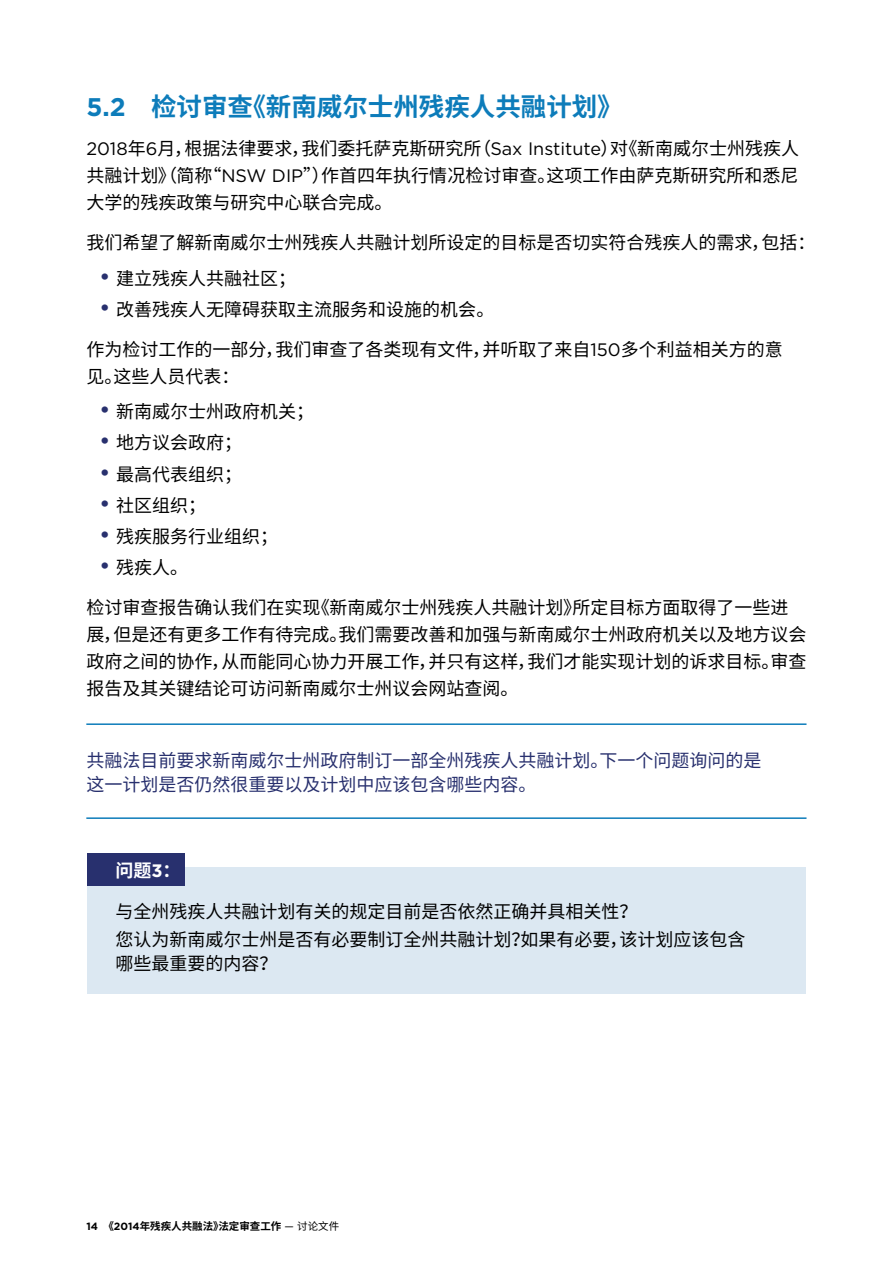
<style>
.page{position:relative;width:893px;height:1263px;background:#fff}
.page>*{position:absolute;margin:0;border:0;box-sizing:border-box;transform-origin:0 0}
.t1{font:700 25.5px "Noto Sans CJ Ksc";color:#0d7cba}
.t2{font:18px/27px "Noto Sans CJ Ksc";color:#000}
.t3{font:18px/24px "Noto Sans CJ Ksc";color:#28306e}
.t4{font:700 18px "Noto Sans CJ Ksc";color:#fff}
.t5{font:700 10.5px "Noto Sans CJ Ksc";color:#000}
.s1{font-family:"Gotham HTF"}
.s2{font-family:"Gotham HTF";font-size:24px;color:#28306e}
.s3{font-family:"Gotham HTF";font-weight:400}
.s4{font-weight:400}
</style>
<div class="page">
<hr style="left:86px;top:817px;width:720px;height:2px;background:#0d7cba">
<hr style="left:86px;top:723px;width:720px;height:2px;background:#0d7cba">
<div style="left:87px;top:868px;width:719px;height:126px;background:#dce8f2"></div>
<div style="left:87px;top:854px;width:98px;height:32px;background:#28306e"></div>
<h2 class="t1" style="left:86px;top:92px;width:538px"><span class="s1">5.2</span> 检讨审查《新南威尔士州残疾人共融计划》</h2>
<p class="t2" style="left:86px;top:136px;width:714px;text-align:justify"><span class="s1">2018</span>年<span class="s1">6</span>月，根据法律要求，我们委托萨克斯研究所（<span class="s1">Sax Institute</span>）对《新南威尔士州残疾人共融计划》（简称“<span class="s1">NSW DIP</span>”）作首四年执行情况检讨审查。这项工作由萨克斯研究所和悉尼大学的残疾政策与研究中心联合完成。</p>
<p class="t2" style="left:86px;top:229px;width:730px">我们希望了解新南威尔士州残疾人共融计划所设定的目标是否切实符合残疾人的需求，包括：</p>
<p class="t2" style="left:99px;top:265px;width:199px"><span class="s2">•</span> 建立残疾人共融社区；</p>
<p class="t2" style="left:99px;top:296px;width:397px"><span class="s2">•</span> 改善残疾人无障碍获取主流服务和设施的机会。</p>
<p class="t2" style="left:86px;top:336px;width:698px">作为检讨工作的一部分，我们审查了各类现有文件，并听取了来自<span class="s1">150</span>多个利益相关方的意见。这些人员代表：</p>
<p class="t2" style="left:99px;top:398px;width:217px"><span class="s2">•</span> 新南威尔士州政府机关；</p>
<p class="t2" style="left:99px;top:430px;width:145px"><span class="s2">•</span> 地方议会政府；</p>
<p class="t2" style="left:99px;top:461px;width:145px"><span class="s2">•</span> 最高代表组织；</p>
<p class="t2" style="left:99px;top:492px;width:109px"><span class="s2">•</span> 社区组织；</p>
<p class="t2" style="left:99px;top:523px;width:181px"><span class="s2">•</span> 残疾服务行业组织；</p>
<p class="t2" style="left:99px;top:555px;width:91px"><span class="s2">•</span> 残疾人。</p>
<p class="t2" style="left:86px;top:594px;width:721px">检讨审查报告确认我们在实现《新南威尔士州残疾人共融计划》所定目标方面取得了一些进展，但是还有更多工作有待完成。我们需要改善和加强与新南威尔士州政府机关以及地方议会政府之间的协作，从而能同心协力开展工作，并只有这样，我们才能实现计划的诉求目标。审查报告及其关键结论可访问新南威尔士州议会网站查阅。</p>
<p class="t3" style="left:86px;top:749px;width:676px">共融法目前要求新南威尔士州政府制订一部全州残疾人共融计划。下一个问题询问的是这一计划是否仍然很重要以及计划中应该包含哪些内容。</p>
<p class="t4" style="left:115px;top:860px;width:67px">问题<span class="s1">3</span>：</p>
<p class="t2" style="left:115px;top:897px;width:631px;line-height:28.2px">与全州残疾人共融计划有关的规定目前是否依然正确并具相关性？<br>您认为新南威尔士州是否有必要制订全州共融计划？如果有必要，该计划应该包含</p>
<p class="t2" style="left:115px;top:950px;width:163px">哪些最重要的内容？</p>
<p class="t5" style="left:86px;top:1220px;width:254px"><span class="s1">14</span> 《<span class="s1">2014</span>年残疾人共融法》法定审查工作 <span class="s3">—</span> <span class="s4">讨论文件</span></p>
</div>
